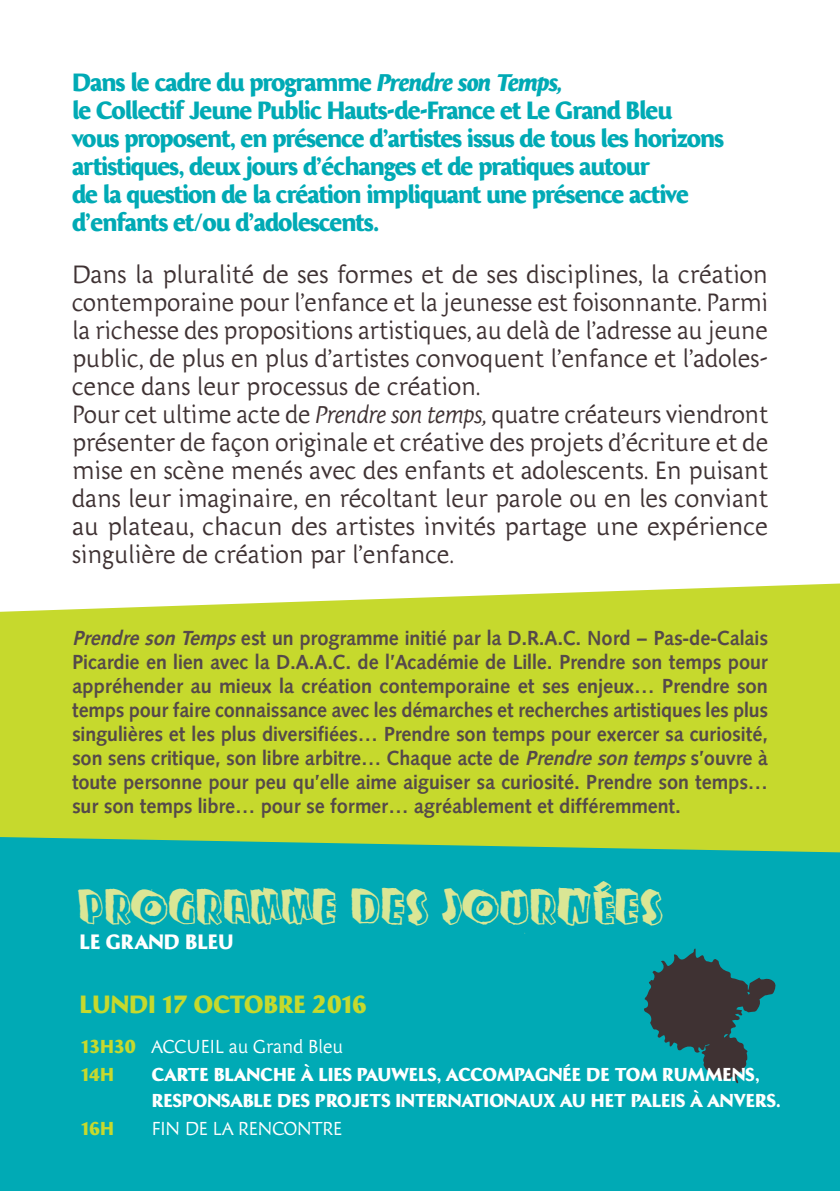
<style>
.page{position:relative;width:840px;height:1191px;background:#fff}
.page>*{position:absolute;margin:0;border:0;box-sizing:border-box;transform-origin:0 0}
.Chapo{font:48px "Zupagargonizer T";color:#dae695}
.Txt_courant{font:24px/28px "BEBOP";color:#3f3233;text-align:justify}
.titre_drôle{font:700 24px/28px "BEBOP";letter-spacing:-.04em;color:#00aab5}
.Txt_courant-2{font:700 24px "BEBOP";color:#c6d92d}
.Txt_courant-3{font:20px/24px "Cg Symphony Bd";color:#55494a;text-align:justify}
.Txt_courant-4{font:700 20px "BEBOP";color:#fff}
.Txt_courant-5{font:700 18px/26px "BEBOP";color:#fff}
.Txt_courant-6{font:18px "BEBOP";color:#fff}
.Txt_courant-7{font:700 18px "BEBOP";letter-spacing:-.045em;color:#c6d92d}
.s1{font-style:italic}
.s2{font-weight:700;color:#c6d92d}
</style>
<div class="page">
<div style="left:0;top:583px;width:839px;height:254px;background:#c6d92d"></div>
<div style="left:0;top:837px;width:839px;height:354px;background:#00aab5"></div>
<svg style="left:643px;top:948px;width:133px;height:135px;background:#206c72"></svg>
<p class="titre_drôle" style="left:72px;top:68px;width:492px">Dans le cadre du programme <span class="s1">Prendre son Temps,</span></p>
<p class="titre_drôle" style="left:72px;top:96px;width:601px">le Collectif Jeune Public Hauts-de-France et Le Grand Bleu</p>
<p class="titre_drôle" style="left:72px;top:124px;width:653px">vous proposent, en présence d’artistes issus de tous les horizons artistiques, deux jours d’échanges et de pratiques autour<br>de la question de la création impliquant une présence active d’enfants et/ou d’adolescents.</p>
<p class="Txt_courant" style="left:72px;top:260px;width:697px">Dans la pluralité de ses formes et de ses disciplines, la création contemporaine pour l’enfance et la jeunesse est foisonnante. Parmi la richesse des propositions artistiques, au delà de l’adresse au jeune public, de plus en plus d’artistes convoquent l’enfance et l’adoles&shy;cence dans leur processus de création.</p>
<p class="Txt_courant" style="left:72px;top:400px;width:697px">Pour cet ultime acte de <span class="s1">Prendre son temps,</span> quatre créateurs viendront présenter de façon originale et créative des projets d’écriture et de mise en scène menés avec des enfants et adolescents. En puisant dans leur imaginaire, en récoltant leur parole ou en les conviant au plateau, chacun des artistes invités partage une expérience singulière de création par l’enfance.</p>
<p class="Txt_courant-3" style="left:72px;top:626px;width:697px"><span class="s1">Prendre son Temps</span>est un programme initié par la D.R.A.C. Nord – Pas-de-Calais Picardie en lien avec la D.A.A.C. de l’Académie de Lille. Prendre son temps pour appréhender au mieux la création contemporaine et ses enjeux… Prendre son temps pour faire connaissance avec les démarches et recherches artistiques les plus singulières et les plus diversifiées… Prendre son temps pour exercer sa curiosité, son sens critique, son libre arbitre… Chaque acte de <span class="s1">Prendre son temps</span>s’ouvre à toute personne pour peu qu’elle aime aiguiser sa curiosité. Prendre son temps… sur son temps libre… pour se former… agréablement et différemment.</p>
<p class="Chapo" style="left:80px;top:879px;width:584px">PROGRAMME DES JOURNÉES</p>
<p class="Txt_courant-4" style="left:80px;top:930px;width:155px">LE GRAND BLEU</p>
<p class="Txt_courant-2" style="left:80px;top:989px;width:288px">LUNDI 17 OCTOBRE 2016</p>
<p class="Txt_courant-6" style="left:80px;top:1035px;width:265px"><span class="s2">13H30</span> ACCUEIL au Grand Bleu</p>
<p class="Txt_courant-7" style="left:80px;top:1063px;width:36px">14H</p>
<p class="Txt_courant-5" style="left:152px;top:1061px;width:630px">CARTE BLANCHE À LIES PAUWELS, ACCOMPAGNÉE DE TOM RUMMENS,<br>RESPONSABLE DES PROJETS INTERNATIONAUX AU HET PALEIS À ANVERS.</p>
<p class="Txt_courant-7" style="left:80px;top:1117px;width:36px">16H</p>
<p class="Txt_courant-6" style="left:152px;top:1117px;width:192px">FIN DE LA RENCONTRE</p>
</div>
